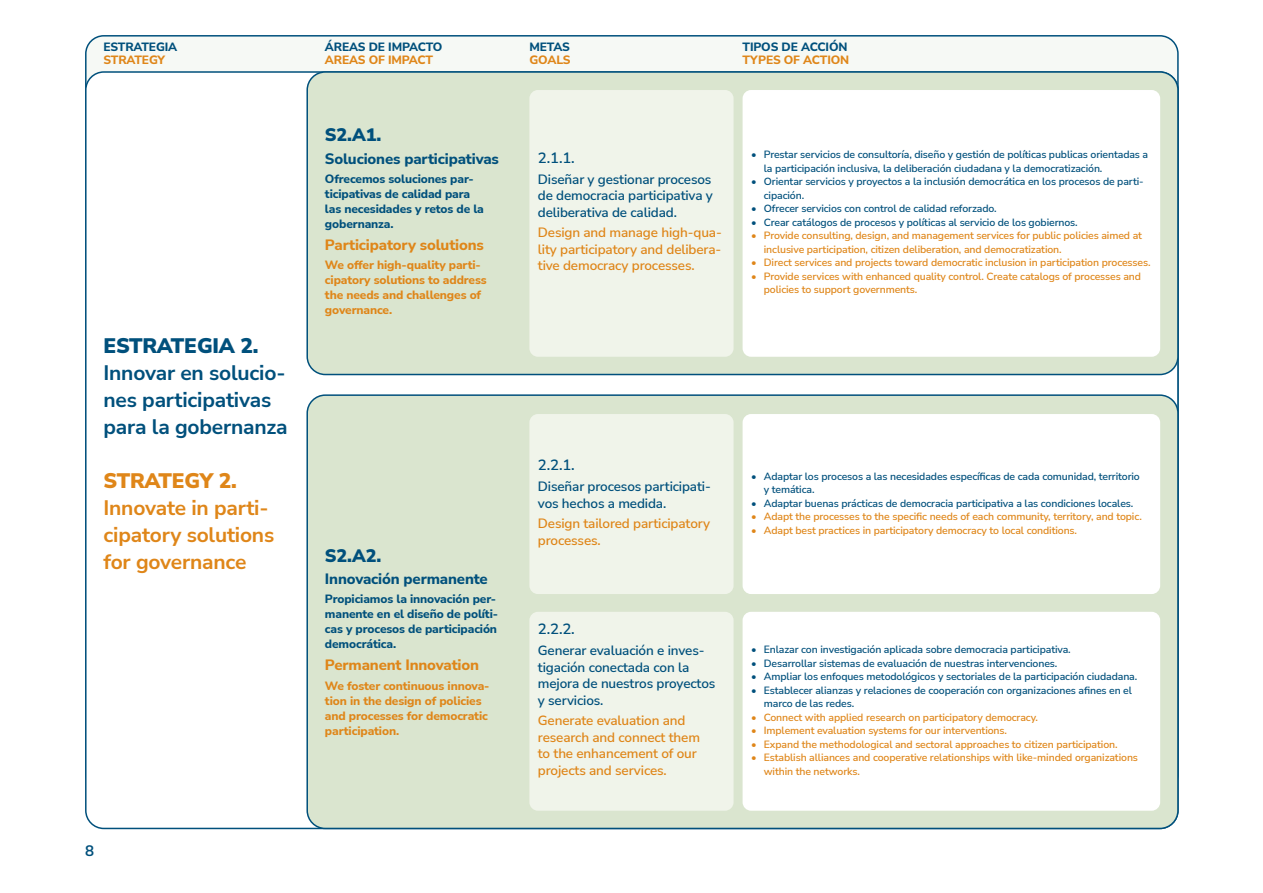
<style>
.page{position:relative;width:1263px;height:893px;background:#fff}
.page>*{position:absolute;margin:0;border:0;box-sizing:border-box;transform-origin:0 0}
.t1{font:700 21px/27px "Nunito Sans";letter-spacing:-.01em;color:#00507c}
.t2{font:700 21px/27px "Nunito Sans";letter-spacing:-.01em;color:#df8619}
.t3{font:900 21px "Nunito Sans";letter-spacing:-.01em;color:#00507c}
.t4{font:900 21px "Nunito Sans";letter-spacing:-.025em;color:#df8619}
.Preguntas{font:900 18px "Nunito Sans";letter-spacing:-.01em;color:#00507c}
.Preguntas-2{font:800 15px "Nunito Sans";letter-spacing:-.01em;color:#00507c}
.Preguntas-3{font:800 15px "Nunito Sans";letter-spacing:-.01em;color:#df8619}
.Preguntas-4{font:600 15px "Nunito Sans";color:#00507c}
.t5{font:700 15px "Nunito Sans";color:#00507c}
.Preguntas-5{font:600 13.5px/16.5px "Nunito Sans";letter-spacing:-.01em;color:#00507c}
.Preguntas-6{font:600 13.5px/16.5px "Nunito Sans";letter-spacing:-.01em;color:#df8619}
.Preguntas-7{font:800 12px/15px "Nunito Sans";letter-spacing:-.01em;color:#00507c}
.Preguntas-8{font:800 12px/15px "Nunito Sans";letter-spacing:-.01em;color:#df8619}
.t6{font:600 10.5px/13.5px "Nunito Sans";letter-spacing:-.01em;color:#00507c}
.t7{font:600 10.5px/13.5px "Nunito Sans";letter-spacing:-.01em;color:#df8619}
</style>
<div class="page">
<div style="left:86px;top:36px;width:1092px;height:756px;background:#f6f9f5;border-radius:18px"></div>
<div style="left:86px;top:72px;width:1092px;height:756px;background:#fff;border-radius:18px"></div>
<div style="left:307px;top:72px;width:871px;height:302px;background:#dae5cf;border-radius:18px"></div>
<div style="left:306px;top:71px;width:873px;height:304px;border:2px solid #00507c;border-radius:18px"></div>
<div style="left:307px;top:395px;width:871px;height:433px;background:#dae5cf;border-radius:18px"></div>
<div style="left:742px;top:90px;width:418px;height:267px;background:#fff;border-radius:9px"></div>
<div style="left:742px;top:414px;width:418px;height:180px;background:#fff;border-radius:9px"></div>
<div style="left:742px;top:612px;width:418px;height:199px;background:#fff;border-radius:9px"></div>
<div style="left:529px;top:90px;width:204px;height:267px;background:#f0f4ea;border-radius:9px"></div>
<div style="left:529px;top:414px;width:204px;height:180px;background:#f0f4ea;border-radius:9px"></div>
<div style="left:529px;top:612px;width:204px;height:199px;background:#f0f4ea;border-radius:9px"></div>
<p class="Preguntas-7" style="left:104px;top:39px;width:75px">ESTRATEGIA</p>
<p class="Preguntas-8" style="left:104px;top:52px;width:63px">STRATEGY</p>
<p class="t3" style="left:104px;top:331px;width:156px">ESTRATEGIA 2.</p>
<p class="t1" style="left:104px;top:359px;width:186px">Innovar en solucio&shy;nes participativas para la gobernanza</p>
<p class="t4" style="left:104px;top:466px;width:135px">STRATEGY 2.</p>
<p class="t2" style="left:104px;top:494px;width:172px">Innovate in parti&shy;cipatory solutions for governance</p>
<h3 class="t5" style="left:85px;top:840px;width:10px">8</h3>
<p class="Preguntas-7" style="left:325px;top:39px;width:119px">ÁREAS DE IMPACTO</p>
<p class="Preguntas-8" style="left:325px;top:52px;width:110px">AREAS OF IMPACT</p>
<p class="Preguntas" style="left:325px;top:122px;width:58px">S2.A1.</p>
<p class="Preguntas-2" style="left:325px;top:148px;width:175px">Soluciones participativas</p>
<p class="Preguntas-7" style="left:325px;top:171px;width:160px">Ofrecemos soluciones par&shy;ticipativas de calidad para las necesidades y retos de la gobernanza.</p>
<p class="Preguntas-3" style="left:325px;top:234px;width:160px">Participatory solutions</p>
<p class="Preguntas-8" style="left:325px;top:257px;width:163px">We offer high-quality parti&shy;cipatory solutions to address the needs and challenges of governance.</p>
<p class="Preguntas-7" style="left:529px;top:39px;width:42px">METAS</p>
<p class="Preguntas-8" style="left:529px;top:52px;width:43px">GOALS</p>
<p class="Preguntas-7" style="left:742px;top:39px;width:106px">TIPOS DE ACCIÓN</p>
<p class="Preguntas-8" style="left:742px;top:52px;width:108px">TYPES OF ACTION</p>
<p class="Preguntas-4" style="left:538px;top:147px;width:38px">2.1.1.</p>
<p class="Preguntas-5" style="left:538px;top:170px;width:177px;text-align:justify">Diseñar y gestionar procesos de democracia participativa y deliberativa de calidad.</p>
<p class="Preguntas-6" style="left:538px;top:224px;width:185px;text-align:justify">Design and manage high-qua&shy;lity participatory and delibera&shy;tive democracy processes.</p>
<p class="t6" style="left:764px;top:148px;width:386px;text-indent:-13px">• Prestar servicios de consultoría, diseño y gestión de políticas publicas orientadas a la participación inclusiva, la deliberación ciudadana y la democratización.</p>
<p class="t6" style="left:764px;top:175px;width:381px;text-indent:-13px">• Orientar servicios y proyectos a la inclusión democrática en los procesos de parti&shy;cipación.</p>
<p class="t6" style="left:751px;top:202px;width:247px">• Ofrecer servicios con control de calidad reforzado.</p>
<p class="t6" style="left:751px;top:215px;width:328px">• Crear catálogos de procesos y políticas al servicio de los gobiernos.</p>
<p class="t7" style="left:764px;top:229px;width:380px;text-indent:-13px">• Provide consulting, design, and management services for public policies aimed at inclusive participation, citizen deliberation, and democratization.</p>
<p class="t7" style="left:751px;top:256px;width:401px">• Direct services and projects toward democratic inclusion in participation processes.</p>
<p class="t7" style="left:764px;top:269px;width:379px;text-indent:-13px">• Provide services with enhanced quality control. Create catalogs of processes and policies to support governments.</p>
<p class="Preguntas" style="left:325px;top:543px;width:58px">S2.A2.</p>
<p class="Preguntas-2" style="left:325px;top:568px;width:164px">Innovación permanente</p>
<p class="Preguntas-7" style="left:325px;top:591px;width:175px">Propiciamos la innovación per&shy;manente en el diseño de políti&shy;cas y procesos de participación democrática.</p>
<p class="Preguntas-3" style="left:325px;top:655px;width:156px">Permanent Innovation</p>
<p class="Preguntas-8" style="left:325px;top:677px;width:166px">We foster continuous innova&shy;tion in the design of policies and processes for democratic participation.</p>
<p class="Preguntas-4" style="left:538px;top:455px;width:38px">2.2.1.</p>
<p class="Preguntas-5" style="left:538px;top:478px;width:174px">Diseñar procesos participati&shy;vos hechos a medida.</p>
<p class="Preguntas-6" style="left:538px;top:515px;width:174px">Design tailored participatory processes.</p>
<p class="Preguntas-4" style="left:538px;top:619px;width:38px">2.2.2.</p>
<p class="Preguntas-5" style="left:538px;top:641px;width:179px">Generar evaluación e inves&shy;tigación conectada con la mejora de nuestros proyectos y servicios.</p>
<p class="Preguntas-6" style="left:538px;top:712px;width:164px">Generate evaluation and research and connect them to the enhancement of our projects and services.</p>
<p class="t6" style="left:764px;top:469px;width:378px;text-indent:-13px">• Adaptar los procesos a las necesidades específicas de cada comunidad, territorio y temática.</p>
<p class="t6" style="left:751px;top:496px;width:384px">• Adaptar buenas prácticas de democracia participativa a las condiciones locales.</p>
<p class="t7" style="left:751px;top:509px;width:392px">• Adapt the processes to the specific needs of each community, territory, and topic.</p>
<p class="t7" style="left:751px;top:523px;width:327px">• Adapt best practices in participatory democracy to local conditions.</p>
<p class="t6" style="left:751px;top:642px;width:321px">• Enlazar con investigación aplicada sobre democracia participativa.</p>
<p class="t6" style="left:751px;top:656px;width:308px">• Desarrollar sistemas de evaluación de nuestras intervenciones.</p>
<p class="t6" style="left:751px;top:669px;width:388px">• Ampliar los enfoques metodológicos y sectoriales de la participación ciudadana.</p>
<p class="t6" style="left:764px;top:683px;width:370px;text-indent:-13px">• Establecer alianzas y relaciones de cooperación con organizaciones afines en el marco de las redes.</p>
<p class="t7" style="left:751px;top:710px;width:288px">• Connect with applied research on participatory democracy.</p>
<p class="t7" style="left:751px;top:723px;width:257px">• Implement evaluation systems for our interventions.</p>
<p class="t7" style="left:751px;top:737px;width:368px">• Expand the methodological and sectoral approaches to citizen participation.</p>
<p class="t7" style="left:764px;top:750px;width:376px;text-indent:-13px">• Establish alliances and cooperative relationships with like-minded organizations within the networks.</p>
</div>
